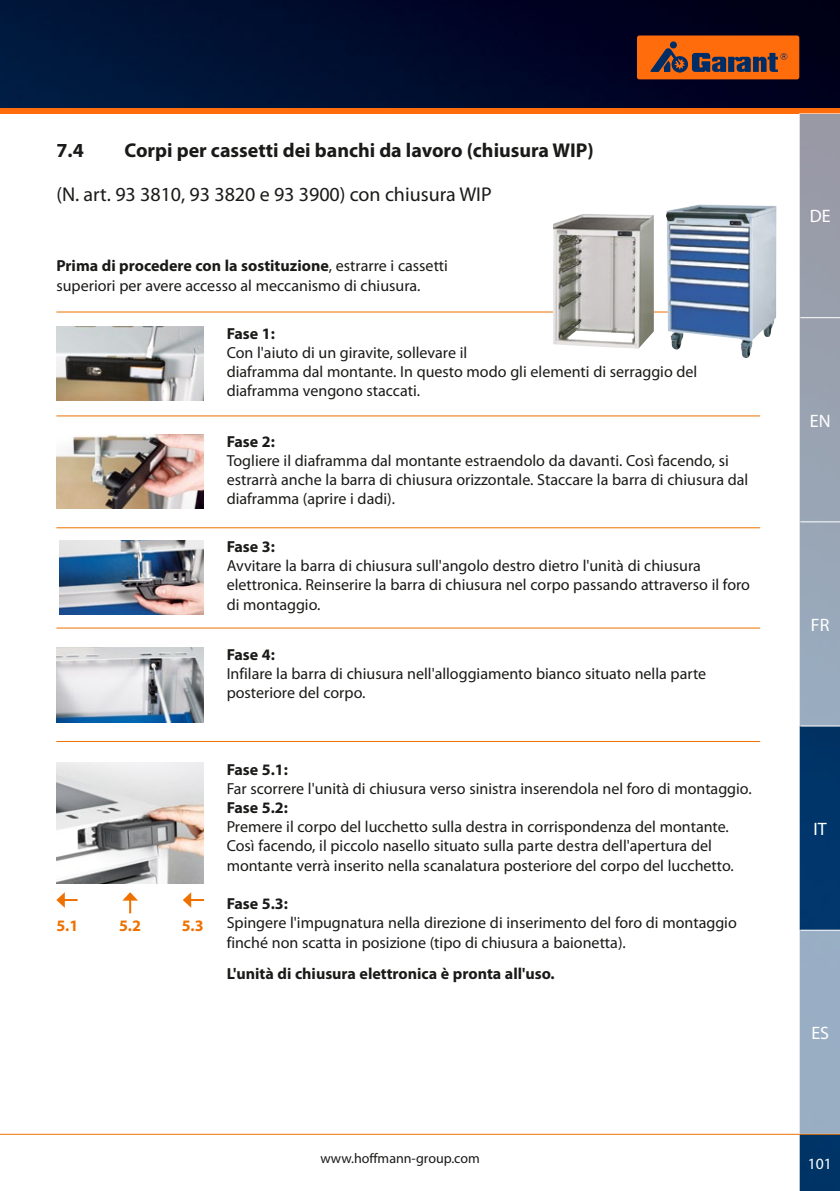
<style>
.page{position:relative;width:840px;height:1191px;background:#fff}
.page>*{position:absolute;margin:0;border:0;box-sizing:border-box;transform-origin:0 0}
.t1{font:700 20px "Myriad Pro";color:#1a1a18}
.t2{font:20px "Myriad Pro";color:#1a1a18}
.t3{font:18px "Myriad Pro";color:#fff}
.t4{font:16px/19.2px "Myriad Pro";color:#1a1a18}
.t5{font:700 16px "Myriad Pro";color:#1a1a18}
.t6{font:700 16px "Myriad Pro";color:#ee7100}
.t7{font:15.6px "Myriad Pro";color:#fff}
.t8{font:14px "Myriad Pro";color:#1a1a18}
.s1{font-weight:700}
</style>
<div class="page">
<img style="left:0;top:0;width:839px;height:1191px">
<div style="left:636px;top:35px;width:162px;height:44px;background:#ff6c0c;border-radius:2px"></div>
<svg style="left:669px;top:41px;width:7px;height:7px"></svg>
<svg style="left:650px;top:48px;width:137px;height:25px"></svg>
<hr style="left:799px;top:929px;width:40px;height:1px;background:#fff">
<div style="left:0;top:108px;width:839px;height:5px;background:#ff6c0c"></div>
<hr style="left:0;top:1133px;width:839px;height:1px;background:#ee7100">
<div style="left:798px;top:930px;width:41px;height:203px;background:#99aec4"></div>
<div style="left:798px;top:113px;width:41px;height:613px;background:linear-gradient(to right,#99a3b2,#9aa2b2)"></div>
<hr style="left:56px;top:311px;width:703px;height:1px;background:#ee7100">
<hr style="left:56px;top:415px;width:703px;height:1px;background:#ee7100">
<hr style="left:56px;top:527px;width:703px;height:1px;background:#ee7100">
<img style="left:56px;top:327px;width:148px;height:74px">
<img style="left:56px;top:434px;width:148px;height:75px">
<hr style="left:56px;top:627px;width:703px;height:1px;background:#ee7100">
<hr style="left:56px;top:741px;width:703px;height:1px;background:#ee7100">
<img style="left:59px;top:540px;width:145px;height:74px">
<img style="left:56px;top:648px;width:148px;height:74px">
<img style="left:552px;top:214px;width:101px;height:134px">
<img style="left:665px;top:204px;width:111px;height:157px">
<svg style="left:122px;top:892px;width:16px;height:21px"></svg>
<svg style="left:183px;top:892px;width:21px;height:15px"></svg>
<svg style="left:56px;top:892px;width:21px;height:15px"></svg>
<img style="left:56px;top:762px;width:148px;height:122px">
<p class="t1" style="left:56px;top:139px;width:29px">7.4</p>
<p class="t1" style="left:124px;top:139px;width:470px">Corpi per cassetti dei banchi da lavoro (chiusura WIP)</p>
<p class="t2" style="left:56px;top:183px;width:436px">(N. art. 93 3810, 93 3820 e 93 3900) con chiusura WIP</p>
<p class="t4" style="left:56px;top:257px;width:393px"><span class="s1">Prima di procedere con la sostituzione</span>, estrarre i cassetti superiori per avere accesso al meccanismo di chiusura.</p>
<p class="t5" style="left:226px;top:324px;width:50px">Fase 1:</p>
<p class="t4" style="left:226px;top:343px;width:472px">Con l'aiuto di un giravite, sollevare il<br>diaframma dal montante. In questo modo gli elementi di serraggio del diaframma vengono staccati.</p>
<p class="t5" style="left:226px;top:432px;width:50px">Fase 2:</p>
<p class="t4" style="left:226px;top:451px;width:523px">Togliere il diaframma dal montante estraendolo da davanti. Così facendo, si estrarrà anche la barra di chiusura orizzontale. Staccare la barra di chiusura dal diaframma (aprire i dadi).</p>
<p class="t5" style="left:226px;top:538px;width:50px">Fase 3:</p>
<p class="t4" style="left:226px;top:556px;width:524px">Avvitare la barra di chiusura sull'angolo destro dietro l'unità di chiusura elettronica. Reinserire la barra di chiusura nel corpo passando attraverso il foro di montaggio.</p>
<p class="t5" style="left:226px;top:645px;width:50px">Fase 4:</p>
<p class="t4" style="left:226px;top:664px;width:481px">Infilare la barra di chiusura nell'alloggiamento bianco situato nella parte posteriore del corpo.</p>
<p class="t6" style="left:56px;top:916px;width:23px">5.1</p>
<p class="t6" style="left:119px;top:916px;width:23px">5.2</p>
<p class="t6" style="left:181px;top:916px;width:23px">5.3</p>
<p class="t5" style="left:226px;top:760px;width:63px">Fase 5.1:</p>
<p class="t4" style="left:226px;top:779px;width:526px">Far scorrere l'unità di chiusura verso sinistra inserendola nel foro di montaggio.</p>
<p class="t5" style="left:226px;top:798px;width:63px">Fase 5.2:</p>
<p class="t4" style="left:226px;top:817px;width:508px">Premere il corpo del lucchetto sulla destra in corrispondenza del montante.<br>Così facendo, il piccolo nasello situato sulla parte destra dell'apertura del montante verrà inserito nella scanalatura posteriore del corpo del lucchetto.</p>
<p class="t5" style="left:226px;top:894px;width:63px">Fase 5.3:</p>
<p class="t4" style="left:226px;top:913px;width:511px">Spingere l'impugnatura nella direzione di inserimento del foro di montaggio finché non scatta in posizione (tipo di chiusura a baionetta).</p>
<p class="t5" style="left:226px;top:964px;width:329px">L'unità di chiusura elettronica è pronta all'uso.</p>
<p class="t8" style="left:320px;top:1150px;width:161px">www.hoffmann-group.com</p>
<p class="t3" style="left:809px;top:206px;width:22px">DE</p>
<p class="t3" style="left:809px;top:411px;width:22px">EN</p>
<p class="t3" style="left:810px;top:615px;width:20px">FR</p>
<p class="t3" style="left:813px;top:819px;width:15px">IT</p>
<p class="t3" style="left:810px;top:1023px;width:19px">ES</p>
<p class="t7" style="left:807px;top:1155px;width:26px">101</p>
</div>
